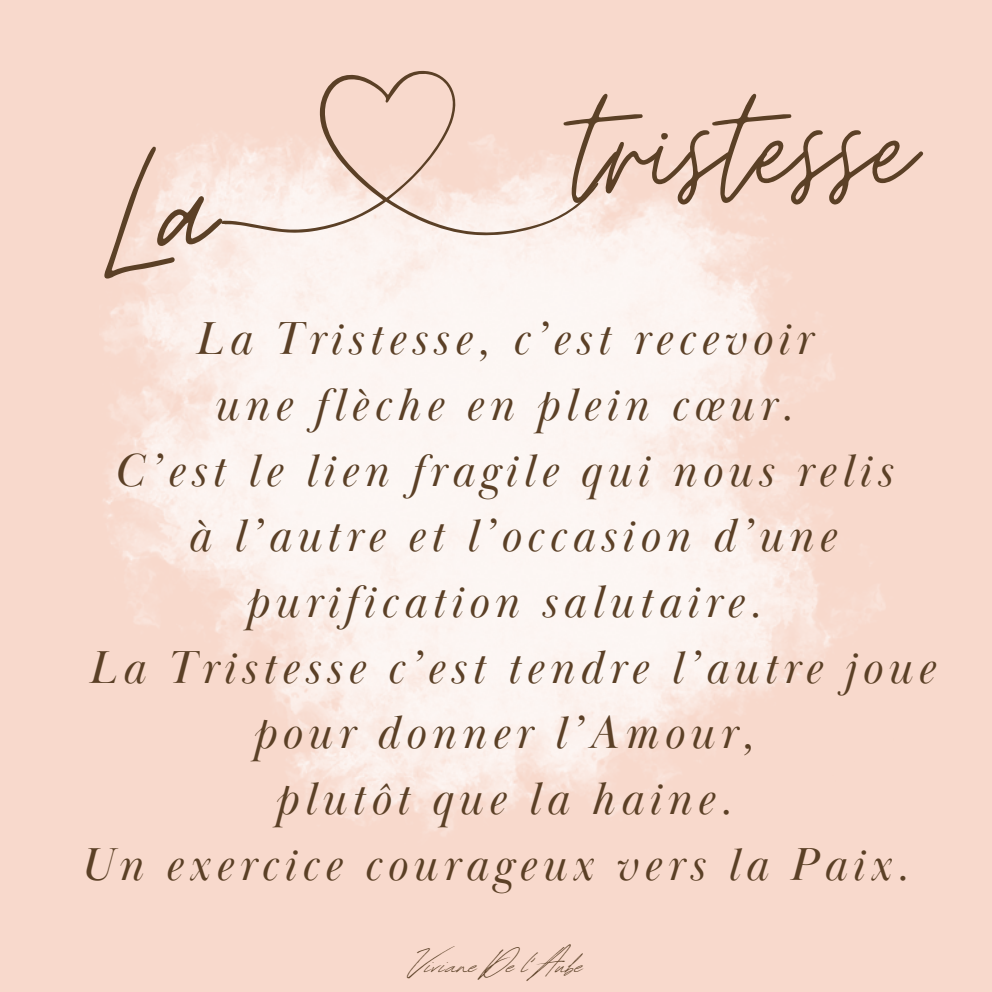
<style>
.page{position:relative;width:992px;height:992px;background:#f8d9cc}
.page>*{position:absolute;margin:0;border:0;box-sizing:border-box;transform-origin:0 0}
.t1{font:200px "Moon Time";color:#5b4026}
.t2{font:175px "Moon Time";color:#5b4026}
.t3{font:italic 47.5px/65.8px "Baskerville Display PT";letter-spacing:.115em;color:#5b4026;text-align:center}
.t4{font:39.25px "Revive 80 Signature";color:#5b4026}
</style>
<div class="page">
<img style="left:103px;top:135px;width:782px;height:699px">
<svg style="left:221px;top:71px;width:377px;height:165px"></svg>
<p class="t1" style="left:104px;top:93px;width:110px">La</p>
<p class="t2" style="left:574px;top:42px;width:342px">tristesse</p>
<p class="t3" style="left:195px;top:307px;width:617px">La Tristesse, c’est recevoir</p>
<p class="t3" style="left:213px;top:373px;width:581px">une flèche en plein cœur.</p>
<p class="t3" style="left:114px;top:439px;width:779px">C’est le lien fragile qui nous relis</p>
<p class="t3" style="left:187px;top:504px;width:650px">à l’autre et l’occasion d’une purification salutaire.</p>
<p class="t3" style="left:88px;top:636px;width:847px">La Tristesse c’est tendre l’autre joue pour donner l’Amour,</p>
<p class="t3" style="left:274px;top:767px;width:459px">plutôt que la haine.</p>
<p class="t3" style="left:80px;top:833px;width:829px">Un exercice courageux vers la Paix.</p>
<p class="t4" style="left:410px;top:936px;width:175px">Viviane De l’Aube</p>
</div>
